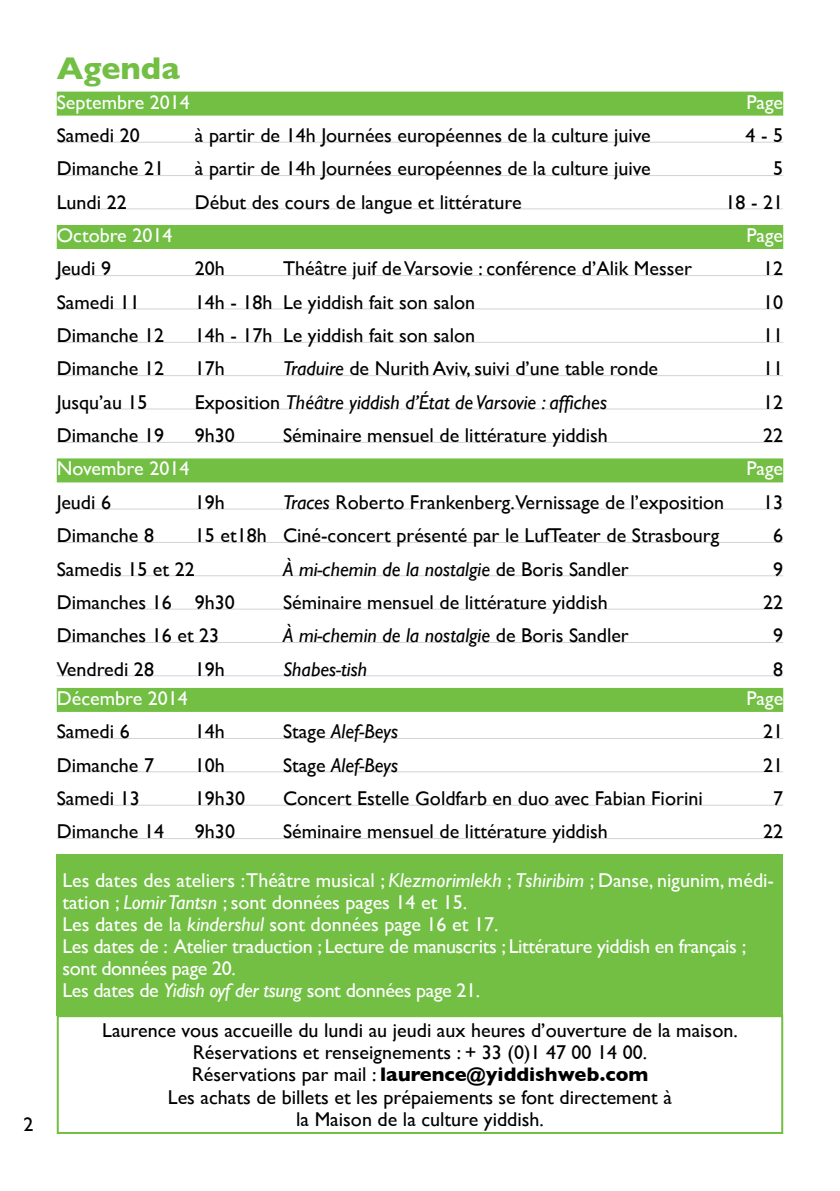
<style>
.page{position:relative;width:840px;height:1191px;background:#fff}
.page>*{position:absolute;margin:0;border:0;box-sizing:border-box;transform-origin:0 0}
.t1{font:700 32px "Gill Sans";color:#72bf44}
.t2{font:20px/22px "Gill Sans";color:#000;text-align:center}
.t3{font:20px/22px "Gill Sans";letter-spacing:-.02em;color:#fff}
.t4{font:italic 20px "Gill Sans";color:#000}
.t5{font:20px "Gill Sans";color:#fff}
.s1{font-style:italic}
.s2{font-style:normal}
.s3{font-weight:700}
</style>
<div class="page">
<div style="left:57px;top:1015px;width:725px;height:119px;border:2px solid #72bf44"></div>
<div style="left:57px;top:92px;width:725px;height:24px;background:#72bf44"></div>
<hr style="left:57px;top:142px;width:725px;height:1px;background:#d1d3d4">
<hr style="left:57px;top:175px;width:725px;height:1px;background:#d1d3d4">
<hr style="left:57px;top:208px;width:725px;height:1px;background:#d1d3d4">
<div style="left:57px;top:225px;width:725px;height:24px;background:#72bf44"></div>
<hr style="left:57px;top:275px;width:725px;height:1px;background:#d1d3d4">
<hr style="left:57px;top:309px;width:725px;height:1px;background:#d1d3d4">
<hr style="left:57px;top:342px;width:725px;height:1px;background:#d1d3d4">
<hr style="left:57px;top:375px;width:725px;height:1px;background:#d1d3d4">
<hr style="left:57px;top:409px;width:725px;height:1px;background:#d1d3d4">
<hr style="left:57px;top:442px;width:725px;height:1px;background:#d1d3d4">
<div style="left:57px;top:458px;width:725px;height:24px;background:#72bf44"></div>
<hr style="left:57px;top:509px;width:725px;height:1px;background:#d1d3d4">
<hr style="left:57px;top:542px;width:725px;height:1px;background:#d1d3d4">
<hr style="left:57px;top:575px;width:725px;height:1px;background:#d1d3d4">
<hr style="left:57px;top:609px;width:725px;height:1px;background:#d1d3d4">
<hr style="left:57px;top:642px;width:725px;height:1px;background:#d1d3d4">
<hr style="left:57px;top:675px;width:725px;height:1px;background:#d1d3d4">
<div style="left:57px;top:688px;width:725px;height:24px;background:#72bf44"></div>
<hr style="left:57px;top:738px;width:725px;height:1px;background:#d1d3d4">
<hr style="left:57px;top:771px;width:725px;height:1px;background:#d1d3d4">
<hr style="left:57px;top:805px;width:725px;height:1px;background:#d1d3d4">
<hr style="left:57px;top:838px;width:725px;height:1px;background:#d1d3d4">
<div style="left:57px;top:854px;width:725px;height:161px;background:#72bf44"></div>
<p class="t2" style="left:23px;top:1113px;width:11px">2</p>
<h1 class="t1" style="left:57px;top:43px;width:124px">Agenda</h1>
<p class="t5" style="left:57px;top:90px;width:135px">Septembre 2014</p>
<p class="t5" style="left:746px;top:90px;width:38px">Page</p>
<p class="t2" style="left:57px;top:124px;width:84px">Samedi 20</p>
<p class="t2" style="left:195px;top:124px;width:457px">à partir de 14h Journées européennes de la culture juive</p>
<p class="t2" style="left:745px;top:124px;width:39px">4 - 5</p>
<p class="t2" style="left:57px;top:157px;width:109px">Dimanche 21</p>
<p class="t2" style="left:195px;top:157px;width:457px">à partir de 14h Journées européennes de la culture juive</p>
<p class="t2" style="left:772px;top:157px;width:11px">5</p>
<p class="t2" style="left:57px;top:191px;width:71px">Lundi 22</p>
<p class="t2" style="left:195px;top:191px;width:328px">Début des cours de langue et littérature</p>
<p class="t2" style="left:725px;top:191px;width:59px">18 - 21</p>
<p class="t5" style="left:57px;top:223px;width:117px">Octobre 2014</p>
<p class="t5" style="left:746px;top:223px;width:38px">Page</p>
<p class="t2" style="left:57px;top:257px;width:56px">Jeudi 9</p>
<p class="t2" style="left:195px;top:257px;width:31px">20h</p>
<p class="t2" style="left:283px;top:257px;width:410px">Théâtre juif de Varsovie : conférence d’Alik Messer</p>
<p class="t2" style="left:762px;top:257px;width:21px">12</p>
<p class="t2" style="left:57px;top:291px;width:84px">Samedi 11</p>
<p class="t2" style="left:195px;top:291px;width:282px">14h - 18h Le yiddish fait son salon</p>
<p class="t2" style="left:762px;top:291px;width:21px">10</p>
<p class="t2" style="left:57px;top:324px;width:109px">Dimanche 12</p>
<p class="t2" style="left:195px;top:324px;width:282px">14h - 17h Le yiddish fait son salon</p>
<p class="t2" style="left:762px;top:324px;width:21px">11</p>
<p class="t2" style="left:57px;top:357px;width:109px">Dimanche 12</p>
<p class="t2" style="left:195px;top:357px;width:31px">17h</p>
<p class="t2" style="left:283px;top:357px;width:376px"><span class="s1">Traduire</span> de Nurith Aviv, suivi d’une table ronde</p>
<p class="t2" style="left:762px;top:357px;width:21px">11</p>
<p class="t2" style="left:57px;top:391px;width:92px">Jusqu’au 15</p>
<p class="t4" style="left:195px;top:390px;width:413px"><span class="s2">Exposition</span> Théâtre yiddish d’État de Varsovie : affiches</p>
<p class="t2" style="left:762px;top:391px;width:21px">12</p>
<p class="t2" style="left:57px;top:424px;width:109px">Dimanche 19</p>
<p class="t2" style="left:195px;top:424px;width:41px">9h30</p>
<p class="t2" style="left:283px;top:424px;width:326px">Séminaire mensuel de littérature yiddish</p>
<p class="t2" style="left:762px;top:424px;width:21px">22</p>
<p class="t5" style="left:57px;top:457px;width:134px">Novembre 2014</p>
<p class="t5" style="left:746px;top:457px;width:38px">Page</p>
<p class="t2" style="left:57px;top:491px;width:56px">Jeudi 6</p>
<p class="t2" style="left:195px;top:491px;width:31px">19h</p>
<p class="t2" style="left:283px;top:491px;width:442px"><span class="s1">Traces</span> Roberto Frankenberg.Vernissage de l’exposition</p>
<p class="t2" style="left:762px;top:491px;width:21px">13</p>
<p class="t2" style="left:57px;top:524px;width:99px">Dimanche 8</p>
<p class="t2" style="left:195px;top:524px;width:525px">15 et18h Ciné-concert présenté par le LufTeater de Strasbourg</p>
<p class="t2" style="left:772px;top:524px;width:11px">6</p>
<p class="t2" style="left:57px;top:557px;width:139px">Samedis 15 et 22</p>
<p class="t4" style="left:283px;top:557px;width:347px">À mi-chemin de la nostalgie <span class="s2">de Boris Sandler</span></p>
<p class="t2" style="left:772px;top:557px;width:11px">9</p>
<p class="t2" style="left:57px;top:591px;width:179px">Dimanches 16 9h30</p>
<p class="t2" style="left:283px;top:591px;width:326px">Séminaire mensuel de littérature yiddish</p>
<p class="t2" style="left:762px;top:591px;width:21px">22</p>
<p class="t2" style="left:57px;top:624px;width:164px">Dimanches 16 et 23</p>
<p class="t4" style="left:283px;top:624px;width:347px">À mi-chemin de la nostalgie <span class="s2">de Boris Sandler</span></p>
<p class="t2" style="left:772px;top:624px;width:11px">9</p>
<p class="t2" style="left:57px;top:657px;width:99px">Vendredi 28</p>
<p class="t2" style="left:195px;top:657px;width:31px">19h</p>
<p class="t4" style="left:283px;top:657px;width:85px">Shabes-tish</p>
<p class="t2" style="left:772px;top:657px;width:11px">8</p>
<p class="t5" style="left:57px;top:686px;width:132px">Décembre 2014</p>
<p class="t5" style="left:746px;top:686px;width:38px">Page</p>
<p class="t2" style="left:57px;top:720px;width:74px">Samedi 6</p>
<p class="t2" style="left:195px;top:720px;width:31px">14h</p>
<p class="t4" style="left:283px;top:720px;width:116px"><span class="s2">Stage</span> Alef-Beys</p>
<p class="t2" style="left:762px;top:720px;width:21px">21</p>
<p class="t2" style="left:57px;top:753px;width:99px">Dimanche 7</p>
<p class="t2" style="left:195px;top:753px;width:31px">10h</p>
<p class="t4" style="left:283px;top:753px;width:116px"><span class="s2">Stage</span> Alef-Beys</p>
<p class="t2" style="left:762px;top:753px;width:21px">21</p>
<p class="t2" style="left:57px;top:787px;width:84px">Samedi 13</p>
<p class="t2" style="left:195px;top:787px;width:51px">19h30</p>
<p class="t2" style="left:283px;top:787px;width:421px">Concert Estelle Goldfarb en duo avec Fabian Fiorini</p>
<p class="t2" style="left:772px;top:787px;width:11px">7</p>
<p class="t2" style="left:57px;top:820px;width:109px">Dimanche 14</p>
<p class="t2" style="left:195px;top:820px;width:41px">9h30</p>
<p class="t2" style="left:283px;top:820px;width:326px">Séminaire mensuel de littérature yiddish</p>
<p class="t2" style="left:762px;top:820px;width:21px">22</p>
<p class="t3" style="left:62px;top:868px;width:712px">Les dates des ateliers :Théâtre musical ; <span class="s1">Klezmorimlekh</span> ; <span class="s1">Tshiribim</span> ; Danse, nigunim, médi&shy;tation ; <span class="s1">Lomir Tantsn</span> ; sont données pages 14 et 15.<br>Les dates de la <span class="s1">kindershul</span> sont données page 16 et 17.<br>Les dates de : Atelier traduction ; Lecture de manuscrits ; Littérature yiddish en français ; sont données page 20.<br>Les dates de <span class="s1">Yidish oyf der tsung</span> sont données page 21.</p>
<p class="t2" style="left:102px;top:1019px;width:636px">Laurence vous accueille du lundi au jeudi aux heures d’ouverture de la maison.<br>Réservations et renseignements : + 33 (0)1 47 00 14 00.<br>Réservations par mail : <span class="s3">laurence@yiddishweb.com<br></span>Les achats de billets et les prépaiements se font directement à<br>la Maison de la culture yiddish.</p>
</div>
